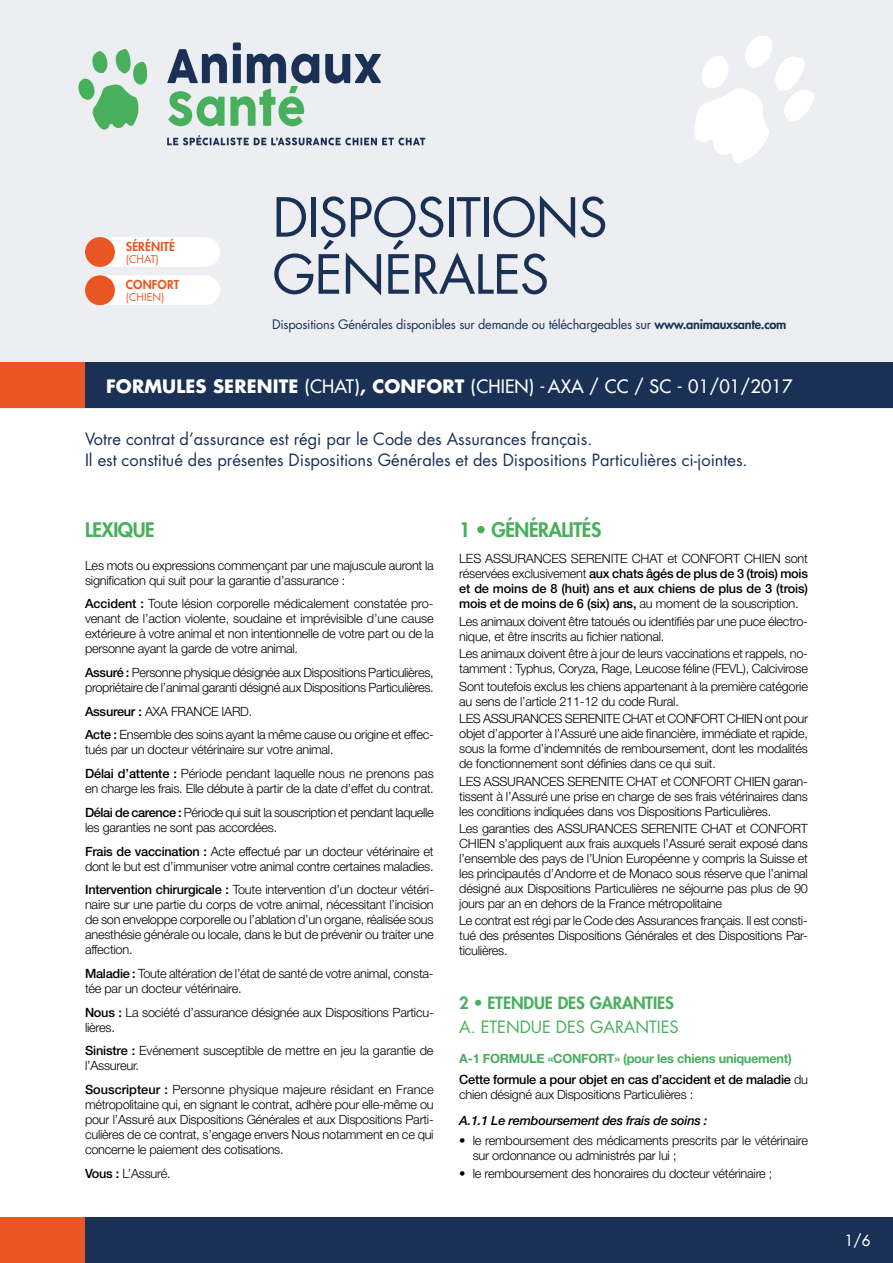
<style>
.page{position:relative;width:893px;height:1263px;background:#fff}
.page>*{position:absolute;margin:0;border:0;box-sizing:border-box;transform-origin:0 0}
.t1{font:52.5px/57px "Futura";letter-spacing:-.02em;color:#1a3155}
.t2{font:800 19.5px "Futura";letter-spacing:-.02em;color:#48af5c}
.t3{font:18px "Futura";letter-spacing:.01em;color:#fff}
.t4{font:16.5px/20.7px "Futura";letter-spacing:-.005em;color:#1a3155}
.t5{font:800 16.5px "Futura";letter-spacing:-.005em;color:#48af5c}
.t6{font:16.5px "Futura";letter-spacing:-.005em;color:#48af5c}
.t7{font:15px "Futura";color:#fff}
.t8{font:300 12.75px/15px "Helvetica Neue LT Std";letter-spacing:-.02em;color:#000}
.t9{font:500 12.75px/15px "Helvetica Neue LT Std";letter-spacing:-.02em;color:#000;text-align:justify}
.t10{font:12.75px "Futura";letter-spacing:-.02em;color:#1a3155}
.t11{font:italic 500 12.75px "Helvetica Neue LT Std";letter-spacing:-.02em;color:#000}
.t12{font:800 12px "Futura";letter-spacing:.01em;color:#ea5623}
.t13{font:10.5px "Futura";letter-spacing:.01em;color:#ea5623}
.s1{font-weight:800}
.s2{font-weight:700}
.s3{font-weight:500}
.s4{font-weight:300}
.s5{font-weight:700;color:#48af5c}
</style>
<div class="page">
<div style="left:0;top:0;width:893px;height:408px;background:#eceef1"></div>
<div style="left:85px;top:362px;width:808px;height:46px;background:#1a3155"></div>
<div style="left:0;top:362px;width:47px;height:46px;background:#ea5623"></div>
<div style="left:43px;top:362px;width:42px;height:46px;background:#ea5623"></div>
<div style="left:85px;top:1217px;width:808px;height:46px;background:#1a3155"></div>
<div style="left:0;top:1217px;width:45px;height:46px;background:#ea5623"></div>
<div style="left:42px;top:1217px;width:43px;height:46px;background:#ea5623"></div>
<div style="left:85px;top:275px;width:135px;height:30px;background:#fff;border-radius:14px"></div>
<div style="left:85px;top:275px;width:30px;height:30px;background:#ea5623;border-radius:50%"></div>
<div style="left:85px;top:237px;width:135px;height:30px;background:#fff;border-radius:14px"></div>
<div style="left:85px;top:237px;width:30px;height:30px;background:#ea5623;border-radius:50%"></div>
<svg style="left:78px;top:49px;width:69px;height:81px"></svg>
<svg style="left:167px;top:135px;width:258px;height:10px"></svg>
<svg style="left:167px;top:43px;width:152px;height:83px"></svg>
<svg style="left:325px;top:54px;width:56px;height:30px"></svg>
<svg style="left:694px;top:36px;width:120px;height:127px"></svg>
<p class="t12" style="left:126px;top:238px;width:50px">SÉRÉNITÉ</p>
<p class="t13" style="left:126px;top:252px;width:35px">(CHAT)</p>
<p class="t12" style="left:126px;top:277px;width:55px">CONFORT</p>
<p class="t13" style="left:126px;top:290px;width:40px">(CHIEN)</p>
<h1 class="t1" style="left:273px;top:188px;width:337px">DISPOSITIONS<br>GÉNÉRALES</h1>
<p class="t10" style="left:272px;top:316px;width:516px">Dispositions Générales disponibles sur demande ou téléchargeables sur <span class="s1">www.animauxsante.com</span></p>
<h3 class="t3" style="left:106px;top:374px;width:688px"><span class="s2">FORMULES SERENITE</span> (CHAT)<span class="s2">, CONFORT</span> (CHIEN) -AXA / CC / SC - 01/01/2017</h3>
<p class="t4" style="left:85px;top:429px;width:664px">Votre contrat d’assurance est régi par le Code des Assurances français.<br>Il est constitué des présentes Dispositions Générales et des Dispositions Particulières ci-jointes.</p>
<h2 class="t2" style="left:85px;top:517px;width:71px">LEXIQUE</h2>
<p class="t8" style="left:85px;top:557px;width:350px">Les mots ou expressions commençant par une majuscule auront la signification qui suit pour la garantie d’assurance :</p>
<p class="t8" style="left:85px;top:596px;width:350px;text-align:justify"><span class="s3">Accident :</span> Toute lésion corporelle médicalement constatée pro&shy;venant de l’action violente, soudaine et imprévisible d’une cause extérieure à votre animal et non intentionnelle de votre part ou de la personne ayant la garde de votre animal.</p>
<p class="t8" style="left:85px;top:665px;width:350px"><span class="s3">Assuré :</span> Personne physique désignée aux Dispositions Particulières, propriétaire de l’animal garanti désigné aux Dispositions Particulières.</p>
<p class="t8" style="left:85px;top:699px;width:350px;line-height:23.7px"><span class="s3">Assureur :</span> AXA FRANCE IARD.<br><span class="s3">Acte :</span> Ensemble des soins ayant la même cause ou origine et effec-</p>
<p class="t8" style="left:85px;top:738px;width:350px;line-height:23.7px">tués par un docteur vétérinaire sur votre animal.<br><span class="s3">Délai d’attente :</span> Période pendant laquelle nous ne prenons pas</p>
<p class="t8" style="left:85px;top:776px;width:350px;line-height:23.7px">en charge les frais. Elle débute à partir de la date d’effet du contrat.<br><span class="s3">Délai de carence :</span> Période qui suit la souscription et pendant laquelle</p>
<p class="t8" style="left:85px;top:815px;width:350px;line-height:23.7px">les garanties ne sont pas accordées.<br><span class="s3">Frais de vaccination :</span> Acte effectué par un docteur vétérinaire et</p>
<p class="t8" style="left:85px;top:854px;width:350px;line-height:23.7px">dont le but est d’immuniser votre animal contre certaines maladies.<br><span class="s3">Intervention chirurgicale :</span> Toute intervention d’un docteur vétéri-</p>
<p class="t8" style="left:85px;top:897px;width:350px;text-align:justify">naire sur une partie du corps de votre animal, nécessitant l’incision de son enveloppe corporelle ou l’ablation d’un organe, réalisée sous anesthésie générale ou locale, dans le but de prévenir ou traiter une affection.</p>
<p class="t8" style="left:85px;top:966px;width:350px"><span class="s3">Maladie :</span> Toute altération de l’état de santé de votre animal, consta&shy;tée par un docteur vétérinaire.</p>
<p class="t8" style="left:85px;top:1004px;width:350px"><span class="s3">Nous :</span> La société d’assurance désignée aux Dispositions Particu&shy;lières.</p>
<p class="t8" style="left:85px;top:1043px;width:350px"><span class="s3">Sinistre :</span> Evénement susceptible de mettre en jeu la garantie de l’Assureur.</p>
<p class="t8" style="left:85px;top:1082px;width:350px;text-align:justify"><span class="s3">Souscripteur :</span> Personne physique majeure résidant en France métropolitaine qui, en signant le contrat, adhère pour elle-même ou pour l’Assuré aux Dispositions Générales et aux Dispositions Parti&shy;culières de ce contrat, s’engage envers Nous notamment en ce qui concerne le paiement des cotisations.</p>
<p class="t8" style="left:85px;top:1165px;width:87px"><span class="s3">Vous :</span> L’Assuré.</p>
<h2 class="t2" style="left:459px;top:517px;width:143px">1 • GÉNÉRALITÉS</h2>
<p class="t9" style="left:459px;top:551px;width:350px"><span class="s4">LES ASSURANCES SERENITE CHAT et CONFORT CHIEN sont réservées exclusivement</span> aux chats âgés de plus de 3 (trois) mois et de moins de 8 (huit) ans et aux chiens de plus de 3 (trois) mois et de moins de 6 (six) ans, <span class="s4">au moment de la souscription.</span></p>
<p class="t8" style="left:459px;top:613px;width:350px">Les animaux doivent être tatoués ou identifiés par une puce électro&shy;nique, et être inscrits au fichier national.</p>
<p class="t8" style="left:459px;top:646px;width:350px">Les animaux doivent être à jour de leurs vaccinations et rappels, no&shy;tamment : Typhus, Coryza, Rage, Leucose féline (FEVL), Calcivirose</p>
<p class="t8" style="left:459px;top:678px;width:350px">Sont toutefois exclus les chiens appartenant à la première catégorie au sens de l’article 211-12 du code Rural.</p>
<p class="t8" style="left:459px;top:711px;width:350px;text-align:justify">LES ASSURANCES SERENITE CHAT et CONFORT CHIEN ont pour objet d’apporter à l’Assuré une aide financière, immédiate et rapide, sous la forme d’indemnités de remboursement, dont les modalités de fonctionnement sont définies dans ce qui suit.</p>
<p class="t8" style="left:459px;top:773px;width:350px;text-align:justify">LES ASSURANCES SERENITE CHAT et CONFORT CHIEN garan&shy;tissent à l’Assuré une prise en charge de ses frais vétérinaires dans les conditions indiquées dans vos Dispositions Particulières.</p>
<p class="t8" style="left:459px;top:821px;width:350px;text-align:justify">Les garanties des ASSURANCES SERENITE CHAT et CONFORT CHIEN s’appliquent aux frais auxquels l’Assuré serait exposé dans l’ensemble des pays de l’Union Européenne y compris la Suisse et les principautés d’Andorre et de Monaco sous réserve que l’animal désigné aux Dispositions Particulières ne séjourne pas plus de 90 jours par an en dehors de la France métropolitaine</p>
<p class="t8" style="left:459px;top:913px;width:350px;text-align:justify">Le contrat est régi par le Code des Assurances français. Il est consti&shy;tué des présentes Dispositions Générales et des Dispositions Par&shy;ticulières.</p>
<p class="t5" style="left:459px;top:992px;width:216px">2 • ETENDUE DES GARANTIES</p>
<p class="t6" style="left:459px;top:1015px;width:221px">A. ETENDUE DES GARANTIES</p>
<p class="t9" style="left:459px;top:1048px;width:350px;line-height:20.9px"><span class="s5">A-1 FORMULE «CONFORT» (pour les chiens uniquement)<br></span>Cette formule a pour objet en cas d’accident et de maladie <span class="s4">du</span></p>
<p class="t8" style="left:459px;top:1086px;width:236px">chien désigné aux Dispositions Particulières :</p>
<p class="t11" style="left:459px;top:1112px;width:250px">A.1.1 Le remboursement des frais de soins :</p>
<p class="t8" style="left:473px;top:1133px;width:337px;text-indent:-14px">• le remboursement des médicaments prescrits par le vétérinaire sur ordonnance ou administrés par lui ;</p>
<p class="t8" style="left:459px;top:1165px;width:315px">• le remboursement des honoraires du docteur vétérinaire ;</p>
<p class="t7" style="left:845px;top:1231px;width:27px">1/6</p>
</div>
